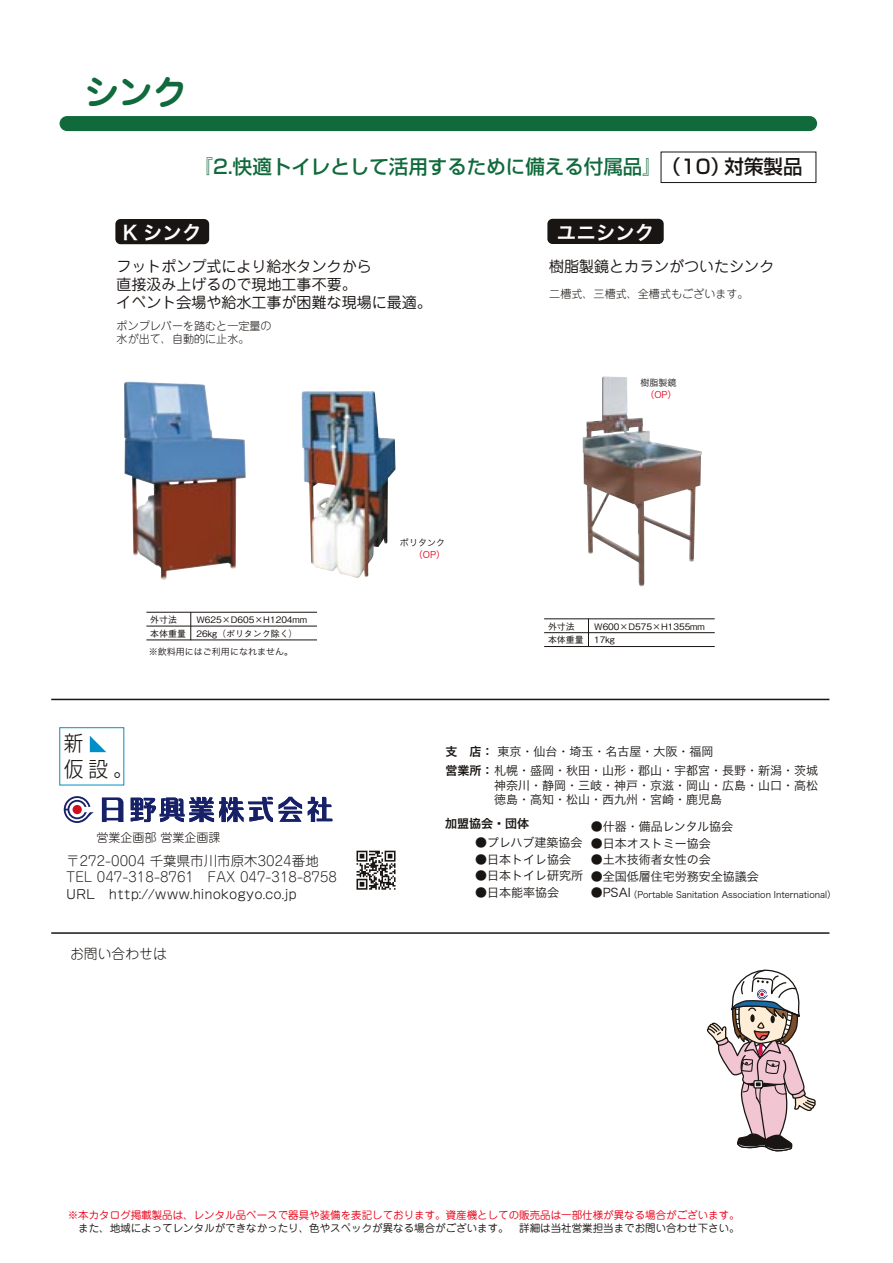
<style>
.page{position:relative;width:893px;height:1263px;background:#fff}
.page>*{position:absolute;margin:0;border:0;box-sizing:border-box;transform-origin:0 0}
.t1{font:700 34.2px "Jun 501 Pro";color:#106a3b}
.t2{font:300 21px/26.2px "Shin Go";color:#191513;scale:.94 1}
.t3{font:500 19.5px "Shin Go Pro";color:#106a3b}
.t4{font:19.5px "Hira Kaku Pro W6";color:#fff}
.t5{font:15px/18px "Jun 201 Pro";color:#191513}
.t6{font:300 13.8px "Jun 101 Pro";color:#191513}
.t7{font:300 13.5px/16.5px "Jun 101 Pro";color:#191513}
.t8{font:13.5px "Kyoka ICA Pro";color:#191513}
.t9{font:12px/14.5px "Hira Kaku Pro W3";color:#191513;text-align:justify}
.t10{font:300 12px "Jun 101 Pro";color:#191513}
.t11{font:12px "Hira Kaku Pro W6";color:#191513}
.t12{font:300 11.1px/13.4px "Jun 101 Pro";color:#191513}
.t13{font:10.5px "Jun 201 Pro";color:#e90017}
.t14{font:10.5px "Jun 201 Pro";color:#191513}
.t15{font:9px "Hira Kaku Pro W3";color:#191513;scale:.96 1}
.t16{font:9px "Hira Kaku Pro W3";color:#191513}
.t17{font:9px "Hira Kaku Pro W3";color:#e90017}
.t18{font:500 8.85px/13.5px "Gothic BBB Pro";color:#191513}
.s1{color:#191513}
.s2{font-family:"Hira Kaku Pro W6"}
</style>
<div class="page">
<svg style="left:356px;top:851px;width:39px;height:39px"></svg>
<svg style="left:64px;top:796px;width:30px;height:27px"></svg>
<svg style="left:102px;top:797px;width:21px;height:25px"></svg>
<svg style="left:279px;top:797px;width:23px;height:25px"></svg>
<svg style="left:308px;top:797px;width:24px;height:25px"></svg>
<svg style="left:131px;top:797px;width:142px;height:25px"></svg>
<hr style="left:51px;top:699px;width:778px;height:1px;background:#191513">
<hr style="left:51px;top:932px;width:778px;height:2px;background:#191513">
<svg style="left:90px;top:736px;width:16px;height:16px"></svg>
<div style="left:60px;top:116px;width:757px;height:15px;background:#106a3b;border-radius:8px"></div>
<img style="left:583px;top:376px;width:119px;height:210px">
<hr style="left:146px;top:612px;width:171px;height:1px;background:#191513">
<hr style="left:146px;top:640px;width:171px;height:1px;background:#191513">
<hr style="left:146px;top:626px;width:171px;height:1px;background:#191513">
<svg style="left:191px;top:612px;width:1px;height:28px"></svg>
<hr style="left:544px;top:619px;width:171px;height:1px;background:#191513">
<hr style="left:544px;top:646px;width:171px;height:1px;background:#191513">
<hr style="left:544px;top:632px;width:171px;height:1px;background:#191513">
<svg style="left:588px;top:620px;width:1px;height:26px"></svg>
<div style="left:115px;top:219px;width:94px;height:25px;background:#191513;border-radius:5px"></div>
<div style="left:547px;top:219px;width:117px;height:25px;background:#191513;border-radius:5px"></div>
<img style="left:302px;top:391px;width:93px;height:187px">
<img style="left:124px;top:381px;width:122px;height:199px">
<div style="left:661px;top:152px;width:155px;height:31px;border:1px solid #191513"></div>
<svg style="left:706px;top:969px;width:110px;height:183px"></svg>
<h1 class="t1" style="left:85px;top:65px;width:104px">シンク</h1>
<h3 class="t3" style="left:194px;top:150px;width:611px">『2.快適トイレとして活用するために備える付属品』<span class="s1">（10）対策製品</span></h3>
<h3 class="t4" style="left:123px;top:215px;width:80px">K シンク</h3>
<p class="t5" style="left:117px;top:256px;width:316px">フットポンプ式により給水タンクから<br>直接汲み上げるので現地工事不要。<br>イベント会場や給水工事が困難な現場に最適。</p>
<p class="t12" style="left:117px;top:318px;width:157px">ポンプレバーを踏むと一定量の水が出て、自動的に止水。</p>
<p class="t16" style="left:400px;top:534px;width:47px">ポリタンク</p>
<p class="t17" style="left:414px;top:546px;width:33px">（OP）</p>
<h3 class="t4" style="left:557px;top:215px;width:99px">ユニシンク</h3>
<p class="t5" style="left:549px;top:256px;width:226px">樹脂製鏡とカランがついたシンク</p>
<p class="t12" style="left:549px;top:286px;width:201px">二槽式、三槽式、全槽式もございます。</p>
<p class="t16" style="left:640px;top:375px;width:38px">樹脂製鏡</p>
<p class="t17" style="left:645px;top:387px;width:33px">（OP）</p>
<p class="t18" style="left:150px;top:612px;width:28px">外寸法</p>
<p class="t18" style="left:150px;top:612px;width:158px;text-indent:46px">W625×D605×H1204mm本体重量 26kg（ポリタンク除く）</p>
<p class="t18" style="left:548px;top:619px;width:28px">外寸法</p>
<p class="t18" style="left:548px;top:619px;width:158px;text-indent:46px">W600×D575×H1355mm本体重量 17kg</p>
<p class="t16" style="left:149px;top:643px;width:145px">※飲料用にはご利用になれません。</p>
<h2 class="t2" style="left:64px;top:729px;width:75px">新<br>仮設。</h2>
<p class="t10" style="left:96px;top:828px;width:125px">営業企画部 営業企画課</p>
<p class="t7" style="left:66px;top:851px;width:272px">〒272-0004 千葉県市川市原木3024番地<br>TEL 047-318-8761 FAX 047-318-8758</p>
<p class="t8" style="left:66px;top:883px;width:232px">URL http://www.hinokogyo.co.jp</p>
<p class="t6" style="left:70px;top:943px;width:98px">お問い合わせは</p>
<p class="t9" style="left:446px;top:743px;width:269px"><span class="s2">支　店：</span> 東京・仙台・埼玉・名古屋・大阪・福岡</p>
<p class="t9" style="left:494px;top:762px;width:325px;text-indent:-48px"><span class="s2">営業所：</span>札幌・盛岡・秋田・山形・郡山・宇都宮・長野・新潟・茨城神奈川・静岡・三岐・神戸・京滋・岡山・広島・山口・高松徳島・高知・松山・西九州・宮崎・鹿児島</p>
<p class="t11" style="left:445px;top:813px;width:85px">加盟協会・団体</p>
<p class="t9" style="left:475px;top:835px;width:109px">●プレハブ建築協会</p>
<p class="t9" style="left:475px;top:851px;width:97px">●日本トイレ協会</p>
<p class="t9" style="left:475px;top:868px;width:109px">●日本トイレ研究所</p>
<p class="t9" style="left:475px;top:884px;width:85px">●日本能率協会</p>
<p class="t9" style="left:591px;top:819px;width:144px">●什器・備品レンタル協会</p>
<p class="t9" style="left:591px;top:835px;width:121px">●日本オストミー協会</p>
<p class="t9" style="left:591px;top:852px;width:121px">●土木技術者女性の会</p>
<p class="t9" style="left:591px;top:868px;width:169px">●全国低層住宅労務安全協議会</p>
<p class="t9" style="left:591px;top:885px;width:41px">●PSAI</p>
<p class="t15" style="left:629px;top:887px;width:217px">（Portable Sanitation Association International）</p>
<p class="t13" style="left:68px;top:1207px;width:674px">※本カタログ掲載製品は、レンタル品ベースで器具や装備を表記しております。資産機としての販売品は一部仕様が異なる場合がございます。</p>
<p class="t14" style="left:68px;top:1220px;width:674px">　また、地域によってレンタルができなかったり、色やスペックが異なる場合がございます。　詳細は当社営業担当までお問い合わせ下さい。</p>
</div>
